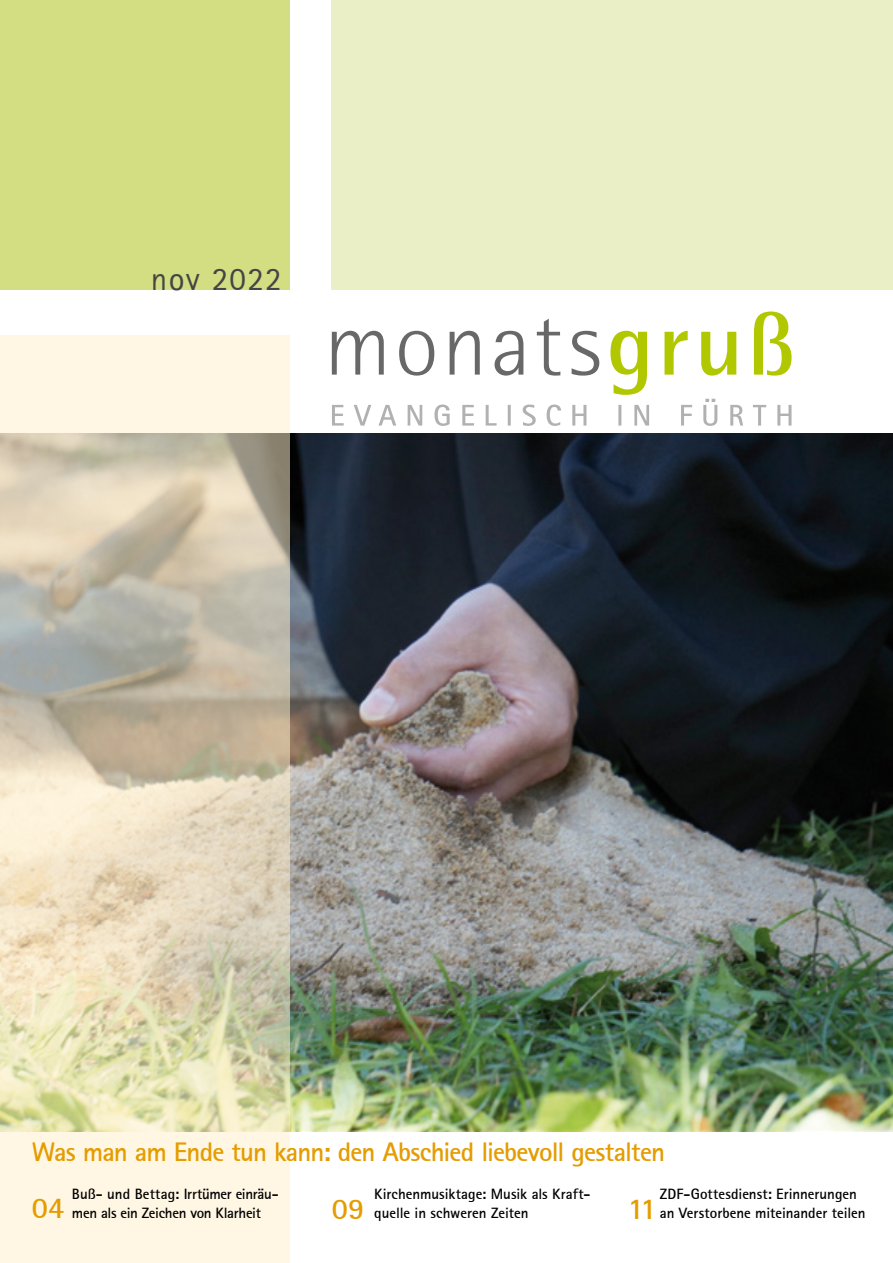
<style>
.page{position:relative;width:893px;height:1263px;background:#fff}
.page>*{position:absolute;margin:0;border:0;box-sizing:border-box;transform-origin:0 0}
.t1{font:33px "Rotis Sans Serif 55";letter-spacing:.04em;color:#454545}
.t2{font:30px "Rotis Sans Serif Bold 65";color:#e49c00}
.t3{font:27px "Rotis Sans Serif Bold 65";letter-spacing:-.03em;color:#e49c00}
.t4{font:15px/19.2px "Rotis Sans Serif Bold 65";letter-spacing:-.005em;color:#000}
</style>
<div class="page">
<div style="left:332px;top:0;width:561px;height:290px;background:#eaefc5"></div>
<div style="left:0;top:0;width:289px;height:290px;background:#d3de82"></div>
<img style="left:289px;top:434px;width:604px;height:697px">
<svg style="left:0;top:335px;width:289px;height:928px;background:#ded6bd"></svg>
<svg style="left:332px;top:311px;width:459px;height:115px"></svg>
<h1 class="t1" style="left:151px;top:259px;width:132px">nov 2022</h1>
<h3 class="t3" style="left:32px;top:1135px;width:635px">Was man am Ende tun kann: den Abschied liebevoll gestalten</h3>
<p class="t4" style="left:72px;top:1184px;width:208px">Buß- und Bettag: Irrtümer einräu&shy;men als ein Zeichen von Klarheit</p>
<p class="t4" style="left:374px;top:1184px;width:218px">Kirchenmusiktage: Musik als Kraft-</p>
<h2 class="t2" style="left:332px;top:1189px;width:34px">09</h2>
<h2 class="t2" style="left:628px;top:1190px;width:30px">11</h2>
<p class="t4" style="left:660px;top:1184px;width:207px">ZDF-Gottesdienst: Erinnerungen an Verstorbene miteinander teilen</p>
<h2 class="t2" style="left:32px;top:1188px;width:34px">04</h2>
<p class="t4" style="left:374px;top:1203px;width:156px">quelle in schweren Zeiten</p>
</div>
